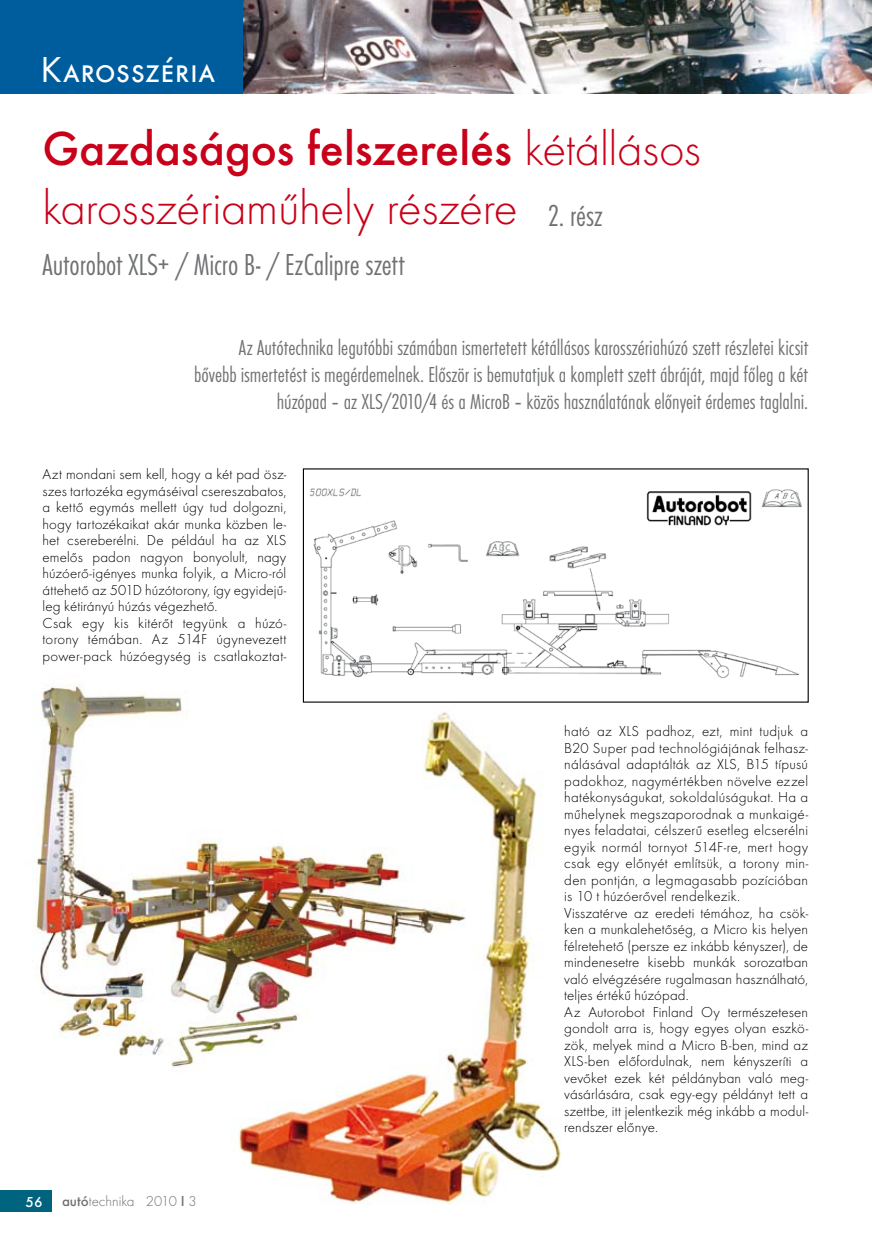
<style>
.page{position:relative;width:872px;height:1246px;background:#fff}
.page>*{position:absolute;margin:0;border:0;box-sizing:border-box;transform-origin:0 0}
.t1{font:300 49.5px/59.4px "Futura TOT";letter-spacing:-.01em;color:#c90019}
.t2{font:37.5px "Futura TOT Boo";color:#fff}
.t3{font:31.5px "Futura TOT Lig Con";letter-spacing:-.005em;color:#707173}
.t4{font:22.5px/27px "Futura TOT Lig Con";letter-spacing:-.005em;color:#707173;text-align:right}
.t5{font:300 15px/16.5px "Futura TOT";letter-spacing:.01em;color:#000}
.t6{font:300 15px "Futura TOT";color:#707173}
.t7{font:500 15px "Futura TOT";color:#fff}
.s1{font-weight:500}
</style>
<div class="page">
<div style="left:0;top:1191px;width:51px;height:21px;background:#00647e"></div>
<img style="left:238px;top:764px;width:323px;height:440px">
<img style="left:242px;top:0;width:630px;height:94px">
<div style="left:0;top:0;width:242px;height:94px;background:#005d9d"></div>
<img style="left:310px;top:488px;width:492px;height:190px">
<img style="left:34px;top:675px;width:464px;height:402px">
<h2 class="t2" style="left:40px;top:47px;width:176px">Karosszéria</h2>
<h1 class="t1" style="left:43px;top:119px;width:660px"><span class="s1">Gazdaságos felszerelés</span> kétállásos karosszériaműhely részére</h1>
<h3 class="t3" style="left:43px;top:246px;width:364px">Autorobot XLS+ / Micro B- / EzCalipre szett</h3>
<h3 class="t3" style="left:548px;top:197px;width:57px">2. rész</h3>
<p class="t4" style="left:194px;top:334px;width:615px">Az Autótechnika legutóbbi számában ismertetett kétállásos karosszériahúzó szett részletei kicsit bővebb ismertetést is megérdemelnek. Először is bemutatjuk a komplett szett ábráját, majd főleg a két húzópad – az XLS/2010/4 és a MicroB – közös használatának előnyeit érdemes taglalni.</p>
<p class="t5" style="left:43px;top:466px;width:245px">Azt mondani sem kell, hogy a két pad ös - szes tartozéka egymáséival csereszabatos, a kettő egymás mellett úgy tud dolgozni, hogy tartozékaikat akár munka közben le&shy;het csereberélni. De például ha az XLS emelős padon nagyon bonyolult, nagy húzóerő-igényes munka folyik, a Micro-ról áttehető az 501D húzótorony, így egyidejű&shy;leg kétirányú húzás végezhető.<br>Csak egy kis kitérőt tegyünk a húzó&shy;torony témában. Az 514F úgynevezett power-pack húzóegység is csatlakoztat-</p>
<p class="t7" style="left:26px;top:1193px;width:19px">56</p>
<p class="t6" style="left:62px;top:1193px;width:136px"><span class="s1">autó</span>technika 2010 <span class="s1">I</span> 3</p>
<p class="t5" style="left:564px;top:723px;width:245px">ható az XLS padhoz, ezt, mint tudjuk a B20 Super pad technológiájának felhasz&shy;nálásával adaptálták az XLS, B15 típusú padokhoz, nagymértékben növelve ezzel hatékonyságukat, sokoldalúságukat. Ha a műhelynek megszaporodnak a munkaigé&shy;nyes feladatai, célszerű esetleg elcserélni egyik normál tornyot 514F-re, mert hogy csak egy előnyét említsük, a torony min&shy;den pontján, a legmagasabb pozícióban is 10 t húzóerővel rendelkezik.<br>Visszatérve az eredeti témához, ha csök&shy;ken a munkalehetőség, a Micro kis helyen félretehető (persze ez inkább kényszer), de mindenesetre kisebb munkák sorozatban való elvégzésére rugalmasan használható, teljes értékű húzópad.<br>Az Autorobot Finland Oy természetesen gondolt arra is, hogy egyes olyan eszkö&shy;zök, melyek mind a Micro B-ben, mind az XLS-ben előfordulnak, nem kényszeríti a vevőket ezek két példányban való meg&shy;vásárlására, csak egy-egy példányt tett a szettbe, itt jelentkezik még inkább a modul&shy;rendszer előnye.</p>
</div>
